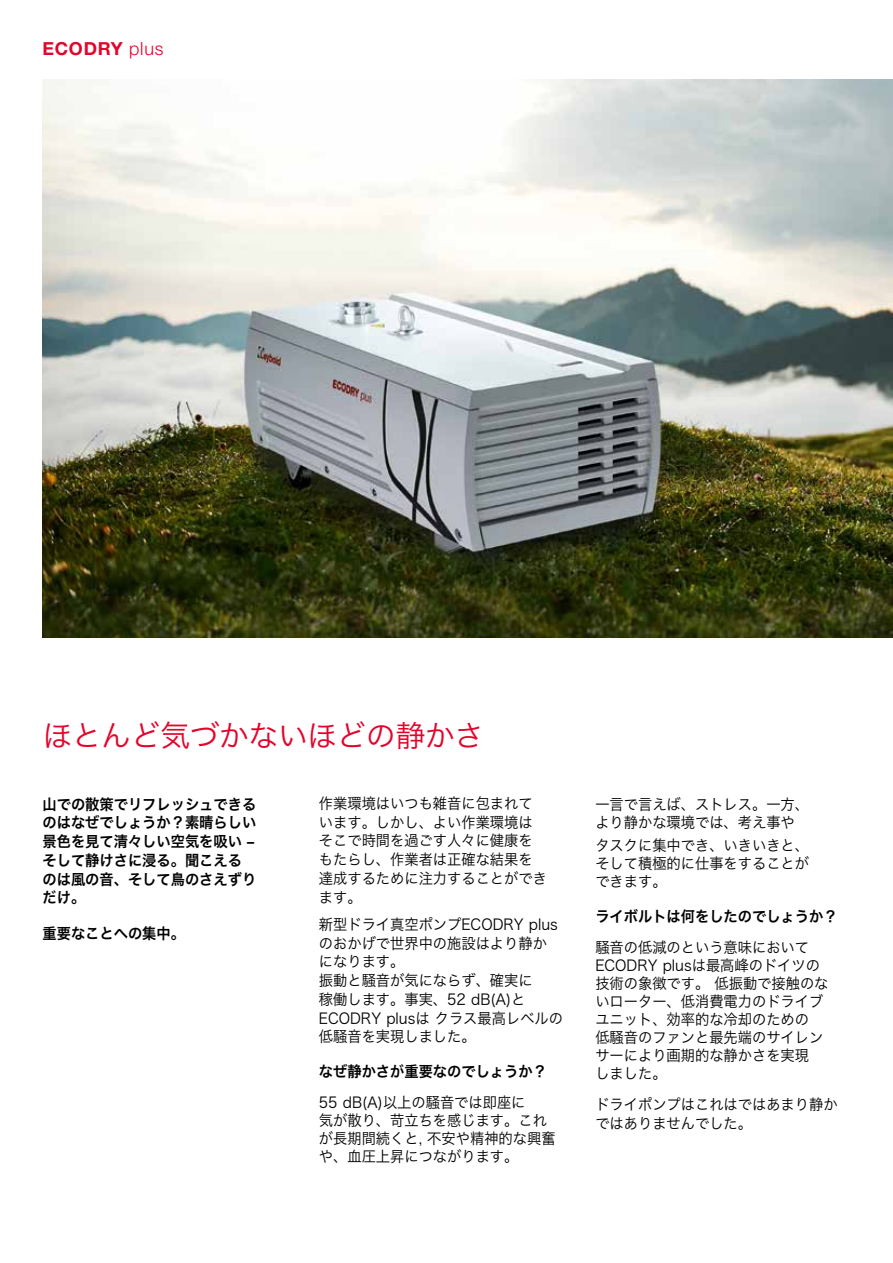
<style>
.page{position:relative;width:893px;height:1263px;background:#fff}
.page>*{position:absolute;margin:0;border:0;box-sizing:border-box;transform-origin:0 0}
.t1{font:30px "Hira Kaku Pro W3";letter-spacing:-.02em;color:#e4032b}
.t2{font:700 18px "Helvetica Neue LT Std";letter-spacing:.04em;color:#e4032b}
.t3{font:15px/18px "Hira Kaku Pro W3";color:#000;scale:.95 1}
.t4{font:15px/18.8px "Hira Kaku Pro W6";color:#000;scale:.95 1}
.s1{font-weight:300}
</style>
<div class="page">
<img style="left:43px;top:79px;width:850px;height:559px">
<p class="t2" style="left:43px;top:38px;width:122px">ECODRY <span class="s1">plus</span></p>
<h1 class="t1" style="left:43px;top:709px;width:443px">ほとんど気づかないほどの静かさ</h1>
<p class="t4" style="left:43px;top:794px;width:226px">山での散策でリフレッシュできるのはなぜでしょうか？素晴らしい景色を見て清々しい空気を吸い –そして静けさに浸る。聞こえるのは風の音、そして鳥のさえずりだけ。</p>
<p class="t4" style="left:43px;top:923px;width:151px">重要なことへの集中。</p>
<p class="t3" style="left:319px;top:793px;width:241px;line-height:18.8px">作業環境はいつも雑音に包まれています。しかし、よい作業環境はそこで時間を過ごす人々に健康をもたらし、作業者は正確な結果を達成するために注力することができます。</p>
<p class="t3" style="left:319px;top:914px;width:258px;line-height:18.8px">新型ドライ真空ポンプECODRY plusのおかげで世界中の施設はより静かになります。<br>振動と騒音が気にならず、確実に<br>稼働します。事実、52 dB(A)と<br>ECODRY plusは クラス最高レベルの低騒音を実現しました。</p>
<p class="t4" style="left:319px;top:1062px;width:241px">なぜ静かさが重要なのでしょうか？</p>
<p class="t3" style="left:319px;top:1092px;width:251px">55 dB(A)以上の騒音では即座に<br>気が散り、苛立ちを感じます。これが長期間続くと, 不安や精神的な興奮や、血圧上昇につながります。</p>
<p class="t3" style="left:595px;top:795px;width:226px">一言で言えば、ストレス。一方、より静かな環境では、考え事や</p>
<p class="t3" style="left:595px;top:835px;width:226px;text-align:justify">タスクに集中でき、いきいきと、そして積極的に仕事をすることができます。</p>
<p class="t4" style="left:595px;top:907px;width:256px">ライボルトは何をしたのでしょうか？</p>
<p class="t3" style="left:595px;top:937px;width:247px">騒音の低減のという意味において<br>ECODRY plusは最高峰のドイツの技術の象徴です。 低振動で接触のないローター、低消費電力のドライブユニット、効率的な冷却のための<br>低騒音のファンと最先端のサイレンサーにより画期的な静かさを実現<br>しました。</p>
<p class="t3" style="left:595px;top:1094px;width:256px;line-height:18.8px">ドライポンプはこれはではあまり静かではありませんでした。</p>
</div>
